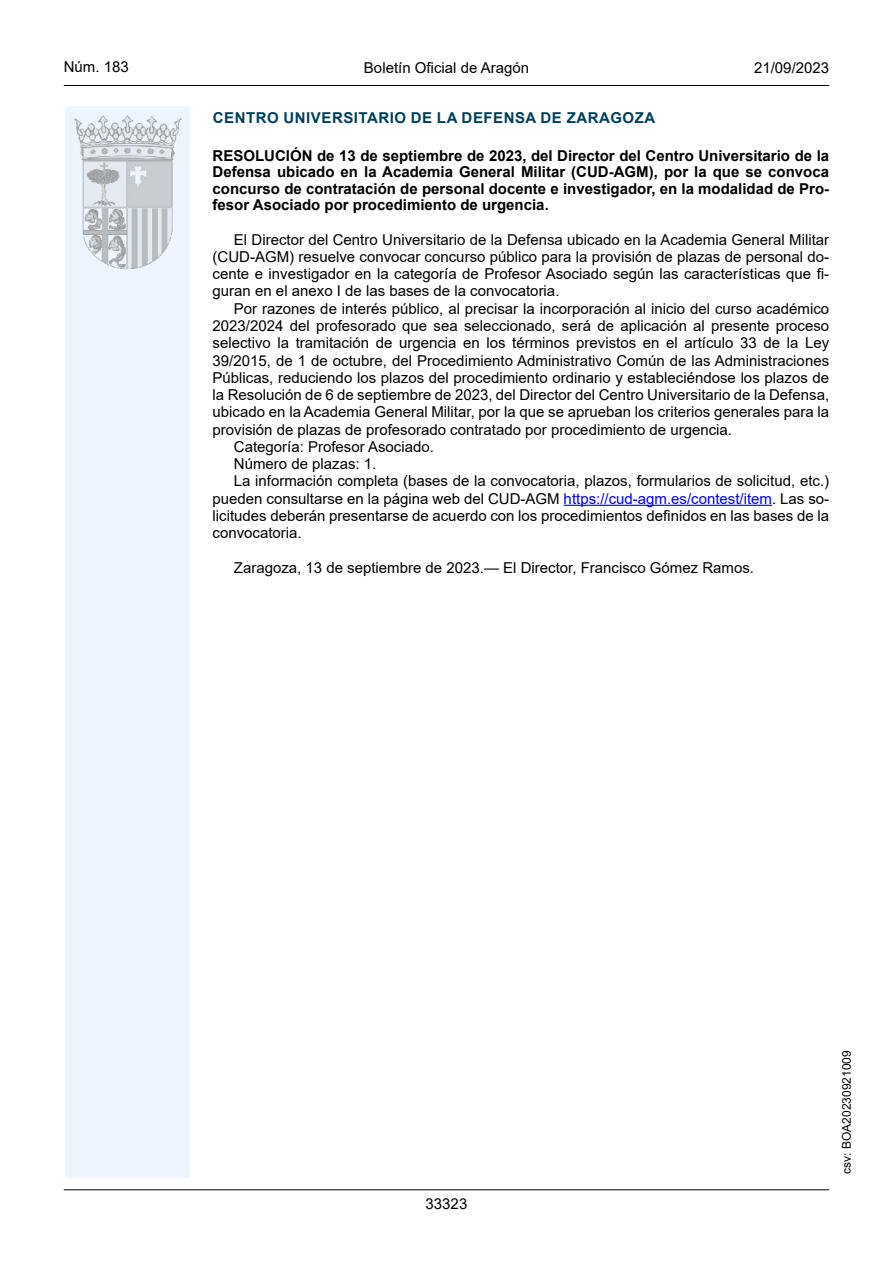
<style>
.page{position:relative;width:893px;height:1263px;background:#fff}
.page>*{position:absolute;margin:0;border:0;box-sizing:border-box;transform-origin:0 0}
.inicio_de_parrafo{font:15px/17.2px "Arial";color:#000;text-align:justify}
.Titulo_text{font:700 15px/16.5px "Arial";color:#000;text-align:justify}
.emisor_text{font:700 15px "Arial";letter-spacing:.035em;color:#003f58}
.estilo_head-c{font:15px "Arial";color:#000}
.estilo_head-d{font:15px "Arial MT2";color:#000}
.estilo_head-i{font:15px "Arial MT2";color:#000}
.numero_pagina{font:15px "Arial MT2";color:#000}
.estilo_head-i-2{font:12px "Arial MT2";color:#000}
.s1{color:#0000fa}
</style>
<div class="page">
<div style="left:65px;top:106px;width:125px;height:1072px;background:#edf6fe"></div>
<img style="left:75px;top:115px;width:106px;height:153px">
<hr style="left:64px;top:85px;width:765px;height:1px;background:#000">
<hr style="left:64px;top:1189px;width:765px;height:1px;background:#000">
<hr style="left:564px;top:505px;width:208px;height:1px;background:#0000fa">
<p class="estilo_head-i" style="left:64px;top:57px;width:67px">Núm. 183</p>
<p class="estilo_head-c" style="left:364px;top:57px;width:167px">Boletín Oficial de Aragón</p>
<p class="estilo_head-d" style="left:754px;top:57px;width:77px">21/09/2023</p>
<h5 class="emisor_text" style="left:213px;top:107px;width:444px">CENTRO UNIVERSITARIO DE LA DEFENSA DE ZARAGOZA</h5>
<p class="Titulo_text" style="left:213px;top:147px;width:618px">RESOLUCIÓN de 13 de septiembre de 2023, del Director del Centro Universitario de la Defensa ubicado en la Academia General Militar (CUD-AGM), por la que se convoca concurso de contratación de personal docente e investigador, en la modalidad de Pro&shy;fesor Asociado por procedimiento de urgencia.</p>
<p class="inicio_de_parrafo" style="left:213px;top:231px;width:618px;text-indent:21px">El Director del Centro Universitario de la Defensa ubicado en la Academia General Militar (CUD-AGM) resuelve convocar concurso público para la provisión de plazas de personal do&shy;cente e investigador en la categoría de Profesor Asociado según las características que fi&shy;guran en el anexo I de las bases de la convocatoria.</p>
<p class="inicio_de_parrafo" style="left:213px;top:300px;width:618px;text-indent:21px">Por razones de interés público, al precisar la incorporación al inicio del curso académico 2023/2024 del profesorado que sea seleccionado, será de aplicación al presente proceso selectivo la tramitación de urgencia en los términos previstos en el artículo 33 de la Ley 39/2015, de 1 de octubre, del Procedimiento Administrativo Común de las Administraciones Públicas, reduciendo los plazos del procedimiento ordinario y estableciéndose los plazos de la Resolución de 6 de septiembre de 2023, del Director del Centro Universitario de la Defensa, ubicado en la Academia General Militar, por la que se aprueban los criterios generales para la provisión de plazas de profesorado contratado por procedimiento de urgencia.</p>
<p class="inicio_de_parrafo" style="left:234px;top:438px;width:202px">Categoría: Profesor Asociado.</p>
<p class="inicio_de_parrafo" style="left:234px;top:455px;width:144px">Número de plazas: 1.</p>
<p class="inicio_de_parrafo" style="left:213px;top:472px;width:618px;text-indent:21px">La información completa (bases de la convocatoria, plazos, formularios de solicitud, etc.) pueden consultarse en la página web del CUD-AGM <span class="s1">https://cud-agm.es/contest/item</span>. Las so&shy;licitudes deberán presentarse de acuerdo con los procedimientos definidos en las bases de la convocatoria.</p>
<p class="inicio_de_parrafo" style="left:234px;top:559px;width:522px">Zaragoza, 13 de septiembre de 2023.— El Director, Francisco Gómez Ramos.</p>
<p class="numero_pagina" style="left:426px;top:1193px;width:43px">33323</p>
<p class="estilo_head-i-2" style="left:838px;top:1174px;width:125px;rotate:-90deg">csv: BOA20230921009</p>
</div>
